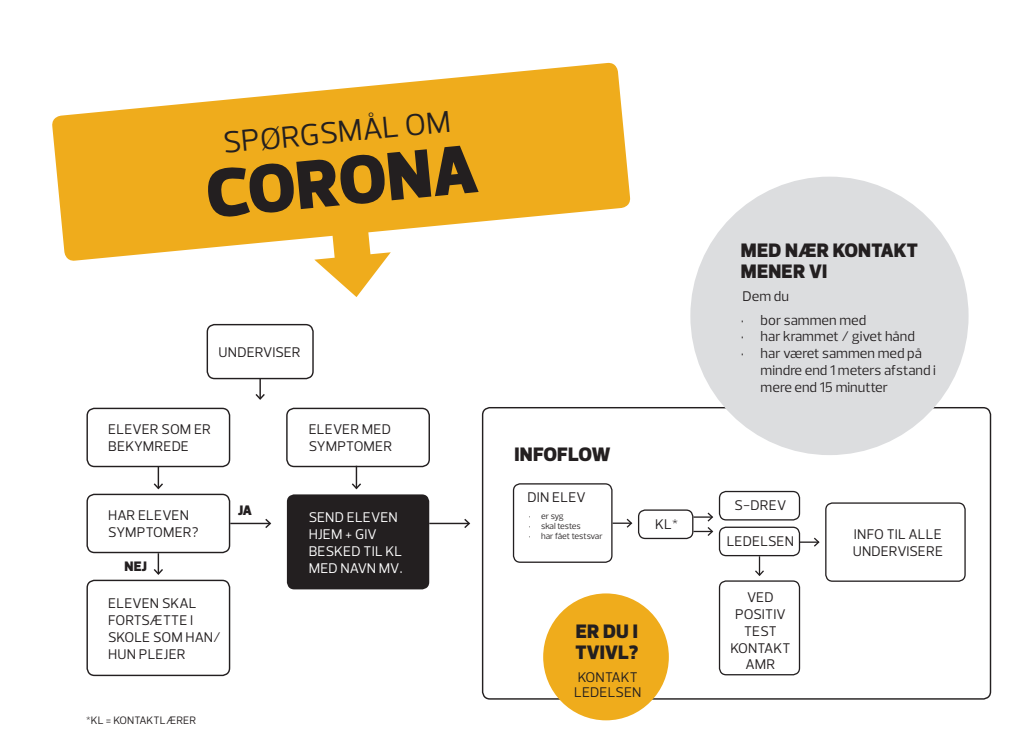
<style>
.page{position:relative;width:1035px;height:755px;background:#fff}
.page>*{position:absolute;margin:0;border:0;box-sizing:border-box;transform-origin:0 0}
.t1{font:900 69.7px "Prelo";color:#231f20}
.t2{font:30.8px "Prelo";color:#231f20}
.t3{font:900 19.8px/21px "Prelo";letter-spacing:.01em;color:#231f20}
.t4{font:14.3px/16.9px "Prelo";color:#231f20}
.t5{font:14.3px/16.9px "Prelo";letter-spacing:.015em;color:#fff}
.t6{font:900 14px "Prelo";color:#231f20}
.t7{font:11px "Prelo";letter-spacing:.015em;color:#231f20}
.t8{font:8.8px "Prelo";color:#231f20}
</style>
<div class="page">
<svg style="left:52px;top:62px;width:579px;height:199px;fill:#efac1c"></svg>
<svg style="left:309px;top:177px;width:84px;height:120px"></svg>
<div style="left:513px;top:483px;width:99px;height:79px;border:1px solid #231f20;border-radius:7px"></div>
<div style="left:638px;top:509px;width:55px;height:29px;border:1px solid #231f20;border-radius:7px"></div>
<div style="left:207px;top:324px;width:107px;height:55px;border:1px solid #231f20;border-radius:7px"></div>
<div style="left:719px;top:490px;width:81px;height:30px;border:1px solid #231f20;border-radius:7px"></div>
<div style="left:825px;top:502px;width:140px;height:79px;border:1px solid #231f20;border-radius:7px"></div>
<div style="left:86px;top:407px;width:144px;height:60px;border:1px solid #231f20;border-radius:7px"></div>
<div style="left:86px;top:493px;width:144px;height:60px;border:1px solid #231f20;border-radius:7px"></div>
<div style="left:86px;top:579px;width:144px;height:96px;border:1px solid #231f20;border-radius:7px"></div>
<div style="left:287px;top:494px;width:142px;height:95px;background:#231f20;border-radius:7px"></div>
<div style="left:286px;top:407px;width:144px;height:60px;border:1px solid #231f20;border-radius:7px"></div>
<div style="left:719px;top:526px;width:81px;height:30px;border:1px solid #231f20;border-radius:7px"></div>
<div style="left:719px;top:580px;width:81px;height:95px;border:1px solid #231f20;border-radius:7px"></div>
<svg style="left:612px;top:517px;width:21px;height:11px"></svg>
<svg style="left:693px;top:512px;width:21px;height:24px"></svg>
<svg style="left:800px;top:536px;width:20px;height:11px"></svg>
<svg style="left:152px;top:466px;width:13px;height:24px"></svg>
<hr style="left:259px;top:378px;width:2px;height:20px;background:#231f20">
<svg style="left:255px;top:392px;width:10px;height:8px"></svg>
<svg style="left:152px;top:553px;width:13px;height:22px"></svg>
<svg style="left:350px;top:465px;width:13px;height:25px"></svg>
<hr style="left:230px;top:522px;width:40px;height:2px;background:#231f20">
<svg style="left:264px;top:518px;width:8px;height:10px"></svg>
<hr style="left:429px;top:522px;width:40px;height:2px;background:#231f20">
<svg style="left:463px;top:518px;width:8px;height:10px"></svg>
<div style="left:690px;top:176px;width:278px;height:279px;background:#dcdddf;border-radius:50%"></div>
<div style="left:543px;top:593px;width:126px;height:126px;background:#efac1c;border-radius:50%"></div>
<svg style="left:753px;top:556px;width:12px;height:20px"></svg>
<p class="t2" style="left:221px;top:123px;width:230px;rotate:-5deg">SPØRGSMÅL OM</p>
<p class="t1" style="left:202px;top:153px;width:274px;rotate:-6deg">CORONA</p>
<p class="t4" style="left:219px;top:343px;width:84px">UNDERVISER</p>
<p class="t4" style="left:108px;top:421px;width:104px">ELEVER SOM ER<br>BEKYMREDE</p>
<p class="t4" style="left:108px;top:507px;width:92px">HAR ELEVEN<br>SYMPTOMER?</p>
<p class="t6" style="left:125px;top:557px;width:24px">NEJ</p>
<p class="t4" style="left:108px;top:594px;width:114px">ELEVEN SKAL<br>FORTSÆTTE I<br>SKOLE SOM HAN/<br>HUN PLEJER</p>
<p class="t6" style="left:238px;top:502px;width:15px">JA</p>
<p class="t7" style="left:86px;top:713px;width:111px">*KL = KONTAKTLÆRER</p>
<p class="t4" style="left:309px;top:421px;width:85px">ELEVER MED<br>SYMPTOMER</p>
<p class="t5" style="left:309px;top:508px;width:95px">SEND ELEVEN<br>HJEM + GIV<br>BESKED TIL KL<br>MED NAVN MV.</p>
<p class="t3" style="left:514px;top:444px;width:97px">INFOFLOW</p>
<p class="t4" style="left:527px;top:488px;width:60px">DIN ELEV</p>
<p class="t8" style="left:529px;top:510px;width:36px">• er syg</p>
<p class="t8" style="left:529px;top:520px;width:53px">• skal testes</p>
<p class="t8" style="left:529px;top:530px;width:75px">• har fået testsvar</p>
<p class="t4" style="left:655px;top:515px;width:24px">KL*</p>
<p class="t3" style="left:575px;top:620px;width:64px">ER DU I<br>TVIVL?</p>
<p class="t4" style="left:574px;top:669px;width:69px;line-height:15px">KONTAKT<br>LEDELSEN</p>
<p class="t3" style="left:741px;top:240px;width:178px">MED NÆR KONTAKT</p>
<p class="t3" style="left:741px;top:261px;width:88px">MENER VI</p>
<p class="t4" style="left:742px;top:288px;width:48px">Dem du</p>
<p class="t4" style="left:741px;top:311px;width:127px">• bor sammen med</p>
<p class="t4" style="left:741px;top:328px;width:176px">• har krammet / givet hånd</p>
<p class="t4" style="left:760px;top:345px;width:177px;text-indent:-20px">• har været sammen med på mindre end 1 meters afstand i mere end 15 minutter</p>
<p class="t4" style="left:734px;top:496px;width:53px">S-DREV</p>
<p class="t4" style="left:727px;top:532px;width:69px">LEDELSEN</p>
<p class="t4" style="left:730px;top:588px;width:62px;text-align:center">VED<br>POSITIV<br>TEST<br>KONTAKT<br>AMR</p>
<p class="t4" style="left:854px;top:525px;width:89px">INFO TIL ALLE</p>
<p class="t4" style="left:852px;top:542px;width:92px">UNDERVISERE</p>
</div>
